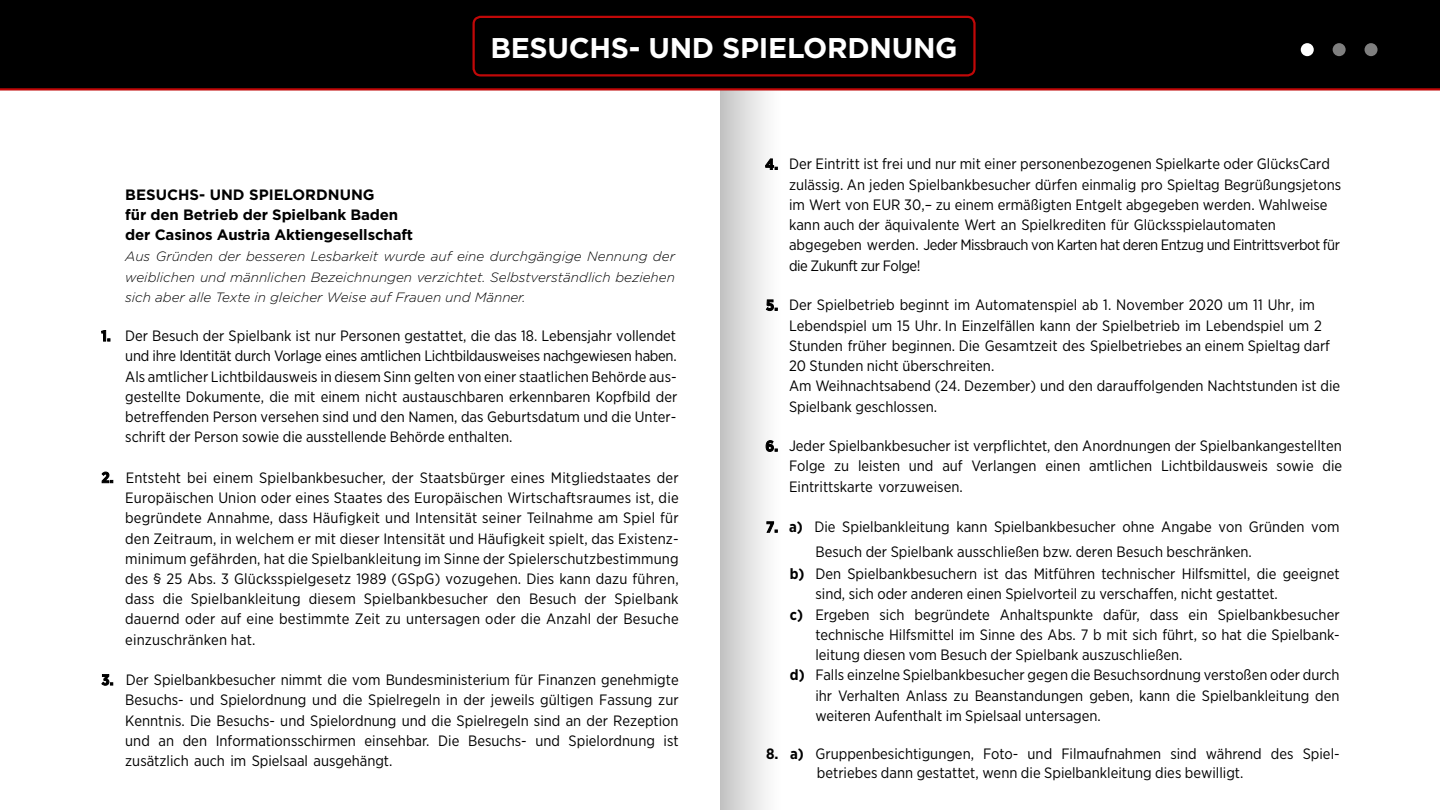
<style>
.page{position:relative;width:1440px;height:810px;background:#fff}
.page>*{position:absolute;margin:0;border:0;box-sizing:border-box;transform-origin:0 0}
.t1{font:700 28.5px "Gotham";letter-spacing:-.01em;color:#fff}
.t2{font:15px/20.2px "Gotham Narrow";color:#000;text-align:justify}
.t3{font:700 15px/20.2px "Gotham";letter-spacing:-.01em;color:#000}
.t4{font:italic 300 13.5px/20.2px "Gotham";color:#000;text-align:justify}
.s1{font-weight:700}
</style>
<div class="page">
<div style="left:720px;top:0;width:63px;height:810px;background:linear-gradient(to right,#c4c4c4,#fff)"></div>
<div style="left:0;top:0;width:1440px;height:89px;background:#000"></div>
<hr style="left:0;top:88px;width:1440px;height:3px;background:#c00808">
<div style="left:473px;top:16px;width:503px;height:60px;border:2px solid #c00808;border-radius:7px"></div>
<div style="left:1301px;top:43px;width:13px;height:13px;background:#fff;border-radius:50%"></div>
<svg style="left:1333px;top:43px;width:13px;height:13px"></svg>
<svg style="left:1365px;top:43px;width:13px;height:13px"></svg>
<h1 class="t1" style="left:490px;top:29px;width:469px">BESUCHS- UND SPIELORDNUNG</h1>
<p class="t3" style="left:125px;top:184px;width:289px">BESUCHS- UND SPIELORDNUNG<br>für den Betrieb der Spielbank Baden der Casinos Austria Aktiengesellschaft</p>
<p class="t4" style="left:125px;top:246px;width:551px">Aus Gründen der besseren Lesbarkeit wurde auf eine durchgängige Nennung der weiblichen und männlichen Bezeichnungen verzichtet. Selbstverständlich beziehen sich aber alle Texte in gleicher Weise auf Frauen und Männer.</p>
<p class="t2" style="left:125px;top:325px;width:554px;text-indent:-24px"><span class="s1">1.</span> Der Besuch der Spielbank ist nur Personen gestattet, die das 18. Lebensjahr vollendet und ihre Identität durch Vorlage eines amtlichen Lichtbildausweises nachgewiesen haben.<br>Als amtlicher Lichtbildausweis in diesem Sinn gelten von einer staatlichen Behörde aus&shy;gestellte Dokumente, die mit einem nicht austauschbaren erkennbaren Kopfbild der betreffenden Person versehen sind und den Namen, das Geburtsdatum und die Unter&shy;schrift der Person sowie die ausstellende Behörde enthalten.</p>
<p class="t2" style="left:125px;top:467px;width:555px;text-indent:-24px"><span class="s1">2.</span> Entsteht bei einem Spielbankbesucher, der Staatsbürger eines Mitgliedstaates der Europäischen Union oder eines Staates des Europäischen Wirtschaftsraumes ist, die begründete Annahme, dass Häufigkeit und Intensität seiner Teilnahme am Spiel für den Zeitraum, in welchem er mit dieser Intensität und Häufigkeit spielt, das Existenz&shy;minimum gefährden, hat die Spielbankleitung im Sinne der Spielerschutzbestimmung des § 25 Abs. 3 Glücksspielgesetz 1989 (GSpG) vozugehen. Dies kann dazu führen, dass die Spielbankleitung diesem Spielbankbesucher den Besuch der Spielbank dauernd oder auf eine bestimmte Zeit zu untersagen oder die Anzahl der Besuche einzuschränken hat.</p>
<p class="t2" style="left:125px;top:669px;width:555px;text-indent:-24px"><span class="s1">3.</span> Der Spielbankbesucher nimmt die vom Bundesministerium für Finanzen genehmigte Besuchs- und Spielordnung und die Spielregeln in der jeweils gültigen Fassung zur Kenntnis. Die Besuchs- und Spielordnung und die Spielregeln sind an der Rezeption und an den Informationsschirmen einsehbar. Die Besuchs- und Spielordnung ist zusätzlich auch im Spielsaal ausgehängt.</p>
<p class="t2" style="left:789px;top:154px;width:554px;text-align:left;text-indent:-24px"><span class="s1">4.</span> Der Eintritt ist frei und nur mit einer personenbezogenen Spielkarte oder GlücksCard zulässig. An jeden Spielbankbesucher dürfen einmalig pro Spieltag Begrüßungsjetons im Wert von EUR 30,– zu einem ermäßigten Entgelt abgegeben werden. Wahlweise kann auch der äquivalente Wert an Spielkrediten für Glücksspielautomaten abgegeben werden. Jeder Missbrauch von Karten hat deren Entzug und Eintrittsverbot für die Zukunft zur Folge!</p>
<p class="t2" style="left:789px;top:295px;width:553px;text-align:left;text-indent:-23px"><span class="s1">5.</span> Der Spielbetrieb beginnt im Automatenspiel ab 1. November 2020 um 11 Uhr, im Lebendspiel um 15 Uhr. In Einzelfällen kann der Spielbetrieb im Lebendspiel um 2<br>Stunden früher beginnen. Die Gesamtzeit des Spielbetriebes an einem Spieltag darf 20 Stunden nicht überschreiten.<br>Am Weihnachtsabend (24. Dezember) und den darauffolgenden Nachtstunden ist die Spielbank geschlossen.</p>
<p class="t2" style="left:789px;top:436px;width:555px;text-indent:-24px"><span class="s1">6.</span> Jeder Spielbankbesucher ist verpflichtet, den Anordnungen der Spielbankangestellten Folge zu leisten und auf Verlangen einen amtlichen Lichtbildausweis sowie die Eintrittskarte vorzuweisen.</p>
<p class="t2" style="left:816px;top:514px;width:526px;line-height:24.8px;text-indent:-49px"><span class="s1">7. a)</span> Die Spielbankleitung kann Spielbankbesucher ohne Angabe von Gründen vom<br>Besuch der Spielbank ausschließen bzw. deren Besuch beschränken.</p>
<p class="t2" style="left:790px;top:563px;width:551px"><span class="s1">b)</span> Den Spielbankbesuchern ist das Mitführen technischer Hilfsmittel, die geeignet</p>
<p class="t2" style="left:815px;top:584px;width:464px">sind, sich oder anderen einen Spielvorteil zu verschaffen, nicht gestattet.</p>
<p class="t2" style="left:790px;top:604px;width:551px"><span class="s1">c)</span> Ergeben sich begründete Anhaltspunkte dafür, dass ein Spielbankbesucher</p>
<p class="t2" style="left:815px;top:624px;width:526px">technische Hilfsmittel im Sinne des Abs. 7 b mit sich führt, so hat die Spielbank-</p>
<p class="t2" style="left:815px;top:644px;width:369px">leitung diesen vom Besuch der Spielbank auszuschließen.</p>
<p class="t2" style="left:790px;top:665px;width:551px"><span class="s1">d)</span> Falls einzelne Spielbankbesucher gegen die Besuchsordnung verstoßen oder durch</p>
<p class="t2" style="left:815px;top:685px;width:526px">ihr Verhalten Anlass zu Beanstandungen geben, kann die Spielbankleitung den</p>
<p class="t2" style="left:815px;top:705px;width:287px">weiteren Aufenthalt im Spielsaal untersagen.</p>
<p class="t2" style="left:817px;top:744px;width:524px;line-height:19.2px;text-indent:-51px"><span class="s1">8. a)</span> Gruppenbesichtigungen, Foto- und Filmaufnahmen sind während des Spiel&shy;betriebes dann gestattet, wenn die Spielbankleitung dies bewilligt.</p>
</div>
